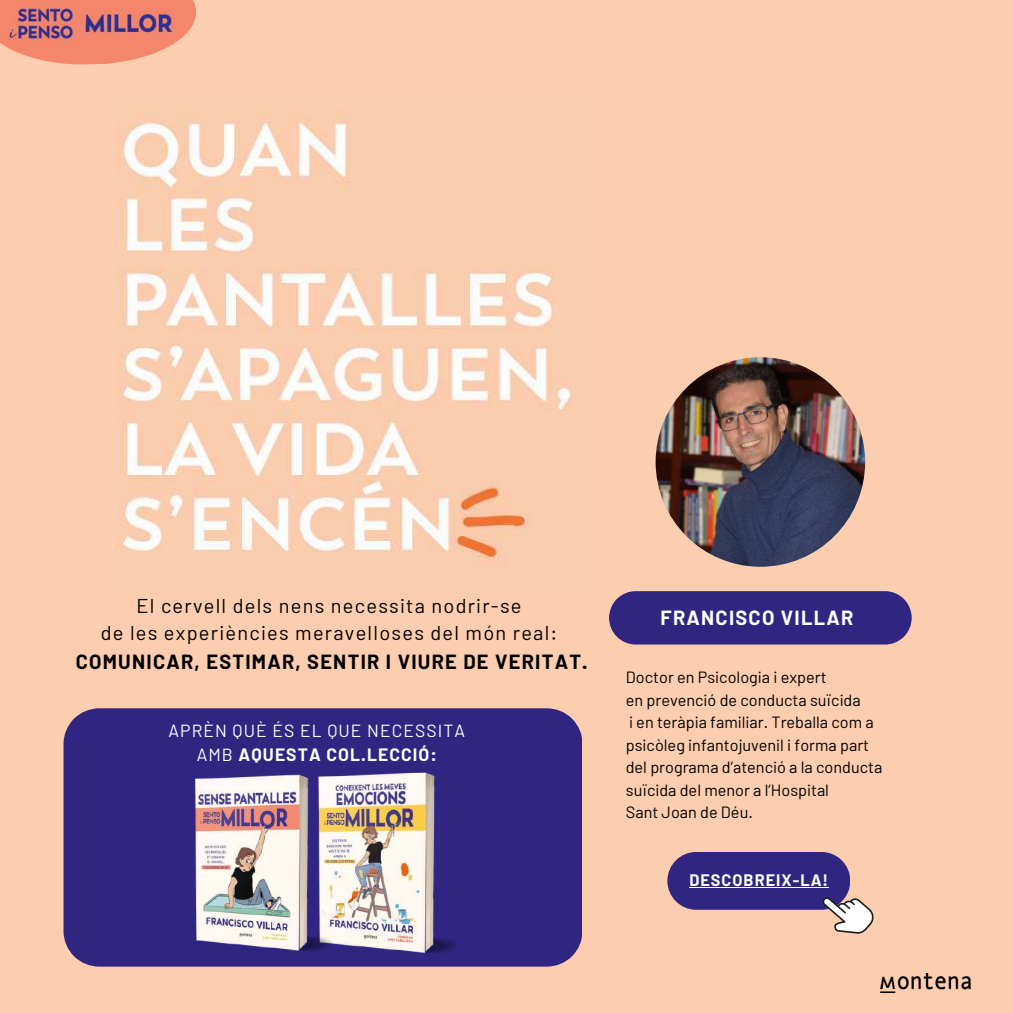
<style>
.page{position:relative;width:1013px;height:1013px;background:#fff}
.page>*{position:absolute;margin:0;border:0;box-sizing:border-box;transform-origin:0 0}
.t1{font:20px/27.2px "Barlow";letter-spacing:.06em;color:#000;text-align:center}
.t2{font:700 20px "Barlow";letter-spacing:.06em;color:#000}
.t3{font:700 20px "Barlow";letter-spacing:.06em;color:#fefefe}
.t4{font:17.5px/24.4px "Barlow";letter-spacing:.06em;color:#fefefe;text-align:center}
.t5{font:16.25px/22.5px "Barlow";color:#000}
.t6{font:700 16.25px "Barlow";letter-spacing:.06em;color:#fefefe}
.s1{font-weight:700}
</style>
<div class="page">
<div style="left:0;top:0;width:1012px;height:1012px;background:#fccdae"></div>
<img style="left:118px;top:112px;width:453px;height:447px">
<div style="left:609px;top:591px;width:302px;height:53px;background:#302682"></div>
<img style="left:655px;top:357px;width:210px;height:209px;border-radius:50%">
<img style="left:880px;top:973px;width:90px;height:19px">
<div style="left:63px;top:708px;width:519px;height:258px;background:#302682"></div>
<div style="left:667px;top:852px;width:183px;height:57px;background:#302682;border-radius:29px"></div>
<hr style="left:689px;top:887px;width:140px;height:1px;background:#fefefe">
<svg style="left:820px;top:885px;width:54px;height:49px"></svg>
<img style="left:230px;top:745px;width:308px;height:222px">
<img style="left:108px;top:747px;width:301px;height:220px">
<svg style="left:0;top:0;width:196px;height:65px"></svg>
<img style="left:8px;top:4px;width:165px;height:40px">
<p class="t1" style="left:101px;top:591px;width:458px">El cervell dels nens necessita nodrir-se<br>de les experiències meravelloses del món real:</p>
<p class="t2" style="left:76px;top:649px;width:513px">COMUNICAR, ESTIMAR, SENTIR I VIURE DE VERITAT.</p>
<p class="t4" style="left:168px;top:717px;width:298px">APRÈN QUÈ ÉS EL QUE NECESSITA<br>AMB <span class="s1">AQUESTA COL.LECCIÓ:</span></p>
<p class="t3" style="left:660px;top:605px;width:194px">FRANCISCO VILLAR</p>
<p class="t5" style="left:626px;top:665px;width:258px">Doctor en Psicologia i expert<br>en prevenció de conducta suïcida<br>i en teràpia familiar. Treballa com a psicòleg infantojuvenil i forma part del programa d’atenció a la conducta suïcida del menor a l’Hospital<br>Sant Joan de Déu.</p>
<p class="t6" style="left:689px;top:870px;width:140px">DESCOBREIX-LA!</p>
</div>
